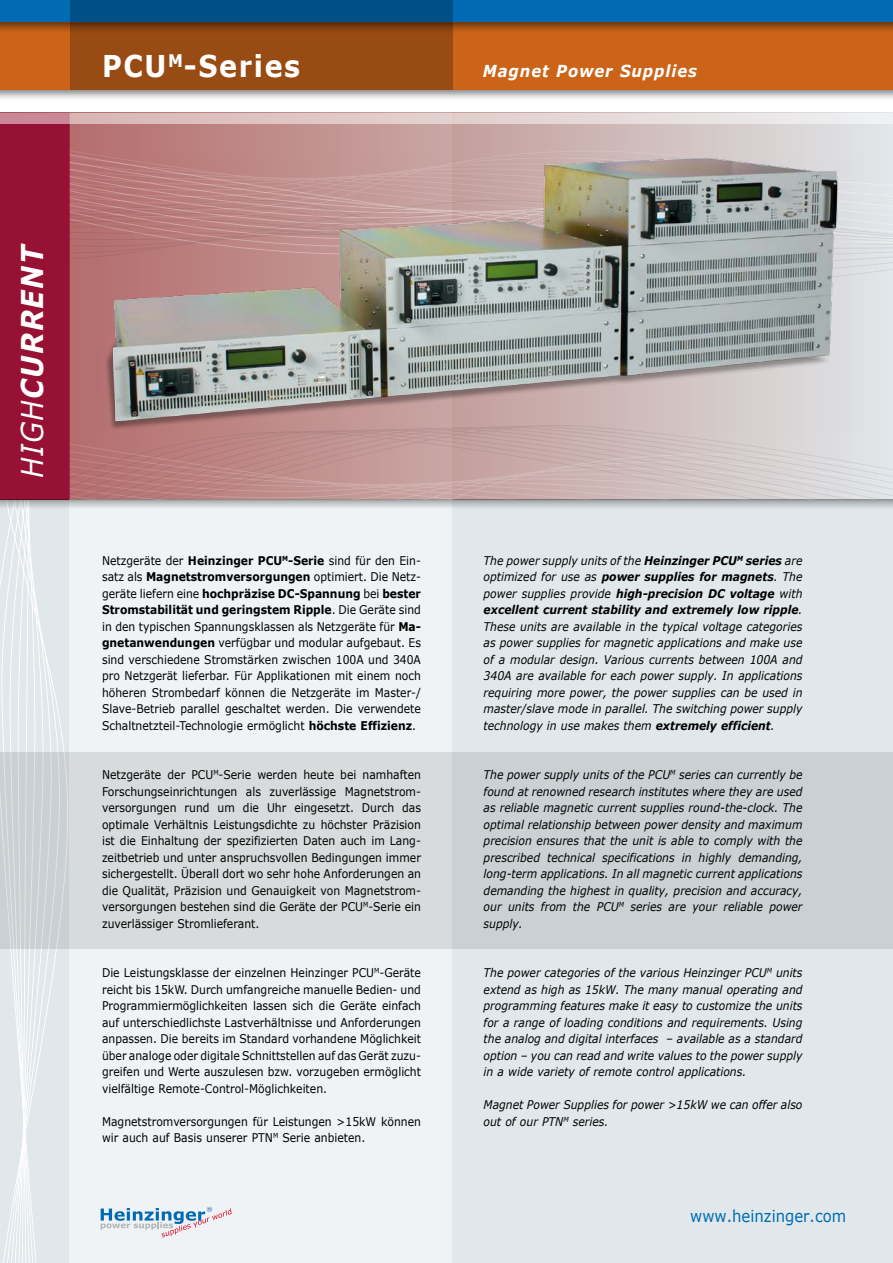
<style>
.page{position:relative;width:893px;height:1263px;background:#fff}
.page>*{position:absolute;margin:0;border:0;box-sizing:border-box;transform-origin:0 0}
.t1{font:italic 700 30px "Verdana";color:#fff;scale:.9 1}
.t2{font:700 30px "Verdana";letter-spacing:.06em;color:#fff;scale:.9 1}
.t3{font:italic 700 16.5px "Verdana";letter-spacing:.06em;color:#fff;scale:.9 1}
.t4{font:16.5px "Verdana";color:#006ab3;scale:.9 1}
.t5{font:12px/16.5px "Verdana";color:#000;text-align:justify;scale:.9 1}
.t6{font:italic 12px/16.5px "Verdana";color:#000;text-align:justify;scale:.9 1}
.s1{font-weight:400}
.s2{font-weight:700}
</style>
<div class="page">
<div style="left:0;top:113px;width:893px;height:1150px;background:#e1e8ec"></div>
<svg style="left:0;top:509px;width:69px;height:754px"></svg>
<div style="left:0;top:113px;width:69px;height:387px;background:#961133"></div>
<div style="left:0;top:0;width:893px;height:102px;background:#000;opacity:.5"></div>
<div style="left:0;top:0;width:893px;height:89px;background:#cb6418"></div>
<div style="left:0;top:0;width:893px;height:35px;background:#000;opacity:.5"></div>
<div style="left:0;top:0;width:893px;height:22px;background:#006ab3"></div>
<div style="left:69px;top:500px;width:383px;height:763px;background:#eff3f5"></div>
<svg style="left:0;top:113px;width:893px;height:10px"></svg>
<svg style="left:70px;top:0;width:383px;height:89px;background:#6e4a2e"></svg>
<svg style="left:0;top:500px;width:893px;height:9px"></svg>
<svg style="left:69px;top:112px;width:383px;height:388px;background:#c58e91"></svg>
<div style="left:0;top:752px;width:893px;height:196px;background:linear-gradient(to right,#d8dbdc,#c8d0d3)"></div>
<svg style="left:70px;top:119px;width:823px;height:27px;background:#ceb0af"></svg>
<svg style="left:70px;top:146px;width:775px;height:50px;background:#c6a09f"></svg>
<svg style="left:70px;top:196px;width:823px;height:75px"></svg>
<svg style="left:70px;top:395px;width:823px;height:105px;background:#c7a8a7"></svg>
<img style="left:90px;top:156px;width:770px;height:278px">
<svg style="left:101px;top:1207px;width:131px;height:30px"></svg>
<h1 class="t2" style="left:102px;top:47px;width:222px">PCU<sup>M</sup>-Series</h1>
<h2 class="t3" style="left:483px;top:61px;width:239px">Magnet Power Supplies</h2>
<h1 class="t1" style="left:13px;top:478px;width:262px;rotate:-90deg"><span class="s1">HIGH</span>CURRENT</h1>
<p class="t5" style="left:102px;top:552px;width:356px">Netzgeräte der <span class="s2">Heinzinger PCU</span><sup>M</sup><span class="s2">-Serie</span> sind für den Ein&shy;satz als <span class="s2">Magnetstromversorgungen</span> optimiert. Die Netz&shy;geräte liefern eine <span class="s2">hochpräzise DC-Spannung</span> bei <span class="s2">bester Stromstabilität und geringstem Ripple</span>. Die Geräte sind in den typischen Spannungsklassen als Netzgeräte für <span class="s2">Ma&shy;gnetanwendungen</span> verfügbar und modular aufgebaut. Es sind verschiedene Stromstärken zwischen 100A und 340A pro Netzgerät lieferbar. Für Applikationen mit einem noch höheren Strombedarf können die Netzgeräte im Master-/ Slave-Betrieb parallel geschaltet werden. Die verwendete Schaltnetzteil-Technologie ermöglicht <span class="s2">höchste Effizienz</span>.</p>
<p class="t5" style="left:102px;top:766px;width:356px">Netzgeräte der PCU<sup>M</sup>-Serie werden heute bei namhaften Forschungseinrichtungen als zuverlässige Magnetstrom&shy;versorgungen rund um die Uhr eingesetzt. Durch das optimale Verhältnis Leistungsdichte zu höchster Präzision ist die Einhaltung der spezifizierten Daten auch im Lang&shy;zeitbetrieb und unter anspruchsvollen Bedingungen immer sichergestellt. Überall dort wo sehr hohe Anforderungen an die Qualität, Präzision und Genauigkeit von Magnetstrom&shy;versorgungen bestehen sind die Geräte der PCU<sup>M</sup>-Serie ein zuverlässiger Stromlieferant.</p>
<p class="t5" style="left:102px;top:964px;width:356px">Die Leistungsklasse der einzelnen Heinzinger PCU<sup>M</sup>-Geräte reicht bis 15kW. Durch umfangreiche manuelle Bedien- und Programmiermöglichkeiten lassen sich die Geräte einfach auf unterschiedlichste Lastverhältnisse und Anforderungen anpassen. Die bereits im Standard vorhandene Möglichkeit über analoge oder digitale Schnittstellen auf das Gerät zuzu&shy;greifen und Werte auszulesen bzw. vorzugeben ermöglicht vielfältige Remote-Control-Möglichkeiten.</p>
<p class="t5" style="left:102px;top:1113px;width:356px">Magnetstromversorgungen für Leistungen &gt;15kW können wir auch auf Basis unserer PTN<sup>M</sup> Serie anbieten.</p>
<p class="t6" style="left:484px;top:552px;width:356px">The power supply units of the <span class="s2">Heinzinger PCU</span><sup>M</sup> <span class="s2">series</span> are optimized for use as <span class="s2">power supplies for magnets</span>. The power supplies provide <span class="s2">high-precision DC voltage</span> with <span class="s2">excellent current stability and extremely low ripple</span>.<br>These units are available in the typical voltage categories as power supplies for magnetic applications and make use of a modular design. Various currents between 100A and 340A are available for each power supply. In applications requiring more power, the power supplies can be used in master/slave mode in parallel. The switching power supply technology in use makes them <span class="s2">extremely efficient</span>.</p>
<p class="t6" style="left:484px;top:766px;width:356px">The power supply units of the PCU<sup>M</sup> series can currently be found at renowned research institutes where they are used as reliable magnetic current supplies round-the-clock. The optimal relationship between power density and maximum precision ensures that the unit is able to comply with the prescribed technical specifications in highly demanding, long-term applications. In all magnetic current applications demanding the highest in quality, precision and accuracy, our units from the PCU<sup>M</sup> series are your reliable power supply.</p>
<p class="t6" style="left:484px;top:964px;width:356px">The power categories of the various Heinzinger PCU<sup>M</sup> units extend as high as 15kW. The many manual operating and programming features make it easy to customize the units for a range of loading conditions and requirements. Using the analog and digital interfaces – available as a standard option – you can read and write values to the power supply in a wide variety of remote control applications.</p>
<p class="t6" style="left:484px;top:1096px;width:356px">Magnet Power Supplies for power &gt;15kW we can offer also out of our PTN<sup>M</sup> series.</p>
<h2 class="t4" style="left:690px;top:1205px;width:175px">www.heinzinger.com</h2>
</div>
